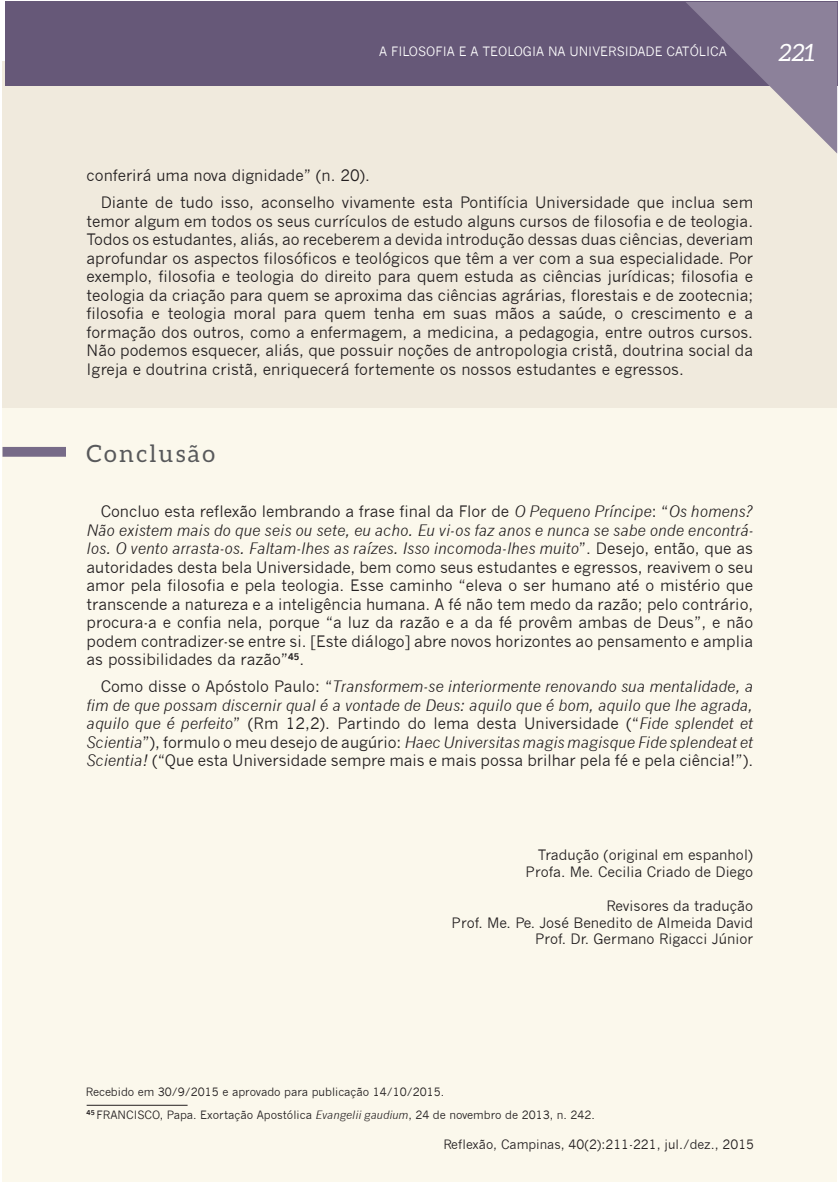
<style>
.page{position:relative;width:840px;height:1186px;background:#fff}
.page>*{position:absolute;margin:0;border:0;box-sizing:border-box;transform-origin:0 0}
.t1{font:23.85px "Aleo";letter-spacing:.1em;color:#58595b}
.t2{font:italic 23.85px "Aleo";color:#fff}
.t3{font:15.45px/18.5px "News Gothic";color:#231f20;text-align:justify}
.t4{font:italic 15.45px/18.5px "News Gothic";color:#231f20;text-align:justify}
.t5{font:13.95px/16.8px "News Gothic";color:#231f20;text-align:right}
.t6{font:12.6px "News Gothic";color:#231f20}
.t7{font:12.6px "News Gothic";color:#fff}
.t8{font:11.25px "News Gothic";color:#231f20}
.s1{font-style:italic}
.s2{font-style:normal}
</style>
<div class="page">
<div style="left:3px;top:1038px;width:833px;height:143px;background:#fbf8ec"></div>
<div style="left:3px;top:61px;width:833px;height:986px;background:#f0eadd"></div>
<div style="left:5px;top:2px;width:831px;height:84px;background:#665878"></div>
<div style="left:3px;top:408px;width:833px;height:655px;background:#fbf8ec"></div>
<div style="left:3px;top:447px;width:63px;height:9px;background:#776b88"></div>
<hr style="left:87px;top:1104px;width:100px;height:1px;background:#231f20">
<svg style="left:685px;top:1px;width:153px;height:152px"></svg>
<p class="t7" style="left:379px;top:44px;width:349px">A FILOSOFIA E A TEOLOGIA NA UNIVERSIDADE CATÓLICA</p>
<h1 class="t2" style="left:778px;top:43px;width:38px">221</h1>
<p class="t3" style="left:101px;top:162px;width:653px;line-height:26.8px;text-indent:-14px">conferirá uma nova dignidade” (n. 20).<br>Diante de tudo isso, aconselho vivamente esta Pontifícia Universidade que inclua sem</p>
<p class="t3" style="left:87px;top:212px;width:667px">temor algum em todos os seus currículos de estudo alguns cursos de filosofia e de teologia.<br>Todos os estudantes, aliás, ao receberem a devida introdução dessas duas ciências, deveriam aprofundar os aspectos filosóficos e teológicos que têm a ver com a sua especialidade. Por exemplo, filosofia e teologia do direito para quem estuda as ciências jurídicas; filosofia e teologia da criação para quem se aproxima das ciências agrárias, florestais e de zootecnia; filosofia e teologia moral para quem tenha em suas mãos a saúde, o crescimento e a formação dos outros, como a enfermagem, a medicina, a pedagogia, entre outros cursos.<br>Não podemos esquecer, aliás, que possuir noções de antropologia cristã, doutrina social da Igreja e doutrina cristã, enriquecerá fortemente os nossos estudantes e egressos.</p>
<h1 class="t1" style="left:87px;top:444px;width:130px">Conclusão</h1>
<p class="t3" style="left:87px;top:502px;width:668px;text-indent:14px">Concluo esta reflexão lembrando a frase final da Flor de <span class="s1">O Pequeno Príncipe</span>: “<span class="s1">Os homens?<br>Não existem mais do que seis ou sete, eu acho. Eu vi-os faz anos e nunca se sabe onde encontrá&shy;los. O vento arrasta-os. Faltam-lhes as raízes. Isso incomoda-lhes muito</span>”. Desejo, então, que as autoridades desta bela Universidade, bem como seus estudantes e egressos, reavivem o seu amor pela filosofia e pela teologia. Esse caminho “eleva o ser humano até o mistério que transcende a natureza e a inteligência humana. A fé não tem medo da razão; pelo contrário, procura-a e confia nela, porque “a luz da razão e a da fé provêm ambas de Deus”, e não podem contradizer-se entre si. [Este diálogo] abre novos horizontes ao pensamento e amplia as possibilidades da razão”<sup>45</sup>.</p>
<p class="t4" style="left:87px;top:677px;width:667px;text-indent:14px"><span class="s2">Como disse o Apóstolo Paulo: “</span>Transformem-se interiormente renovando sua mentalidade, a fim de que possam discernir qual é a vontade de Deus: aquilo que é bom, aquilo que lhe agrada, aquilo que é perfeito<span class="s2">” (Rm 12,2). Partindo do lema desta Universidade (“</span>Fide splendet et Scientia<span class="s2">”), formulo o meu desejo de augúrio:</span> Haec Universitas magis magisque Fide splendeat et Scientia! <span class="s2">(“Que esta Universidade sempre mais e mais possa brilhar pela fé e pela ciência!”).</span></p>
<p class="t5" style="left:525px;top:846px;width:229px">Tradução (original em espanhol)<br>Profa. Me. Cecilia Criado de Diego</p>
<p class="t5" style="left:451px;top:897px;width:303px">Revisores da tradução<br>Prof. Me. Pe. José Benedito de Almeida David<br>Prof. Dr. Germano Rigacci Júnior</p>
<p class="t8" style="left:86px;top:1085px;width:359px">Recebido em 30/9/2015 e aprovado para publicação 14/10/2015.</p>
<p class="t8" style="left:87px;top:1107px;width:509px"><sup>45</sup> FRANCISCO, Papa. Exortação Apostólica <span class="s1">Evangelii gaudium</span>, 24 de novembro de 2013, n. 242.</p>
<p class="t6" style="left:443px;top:1136px;width:312px">Reflexão, Campinas, 40(2):211-221, jul./dez., 2015</p>
</div>
